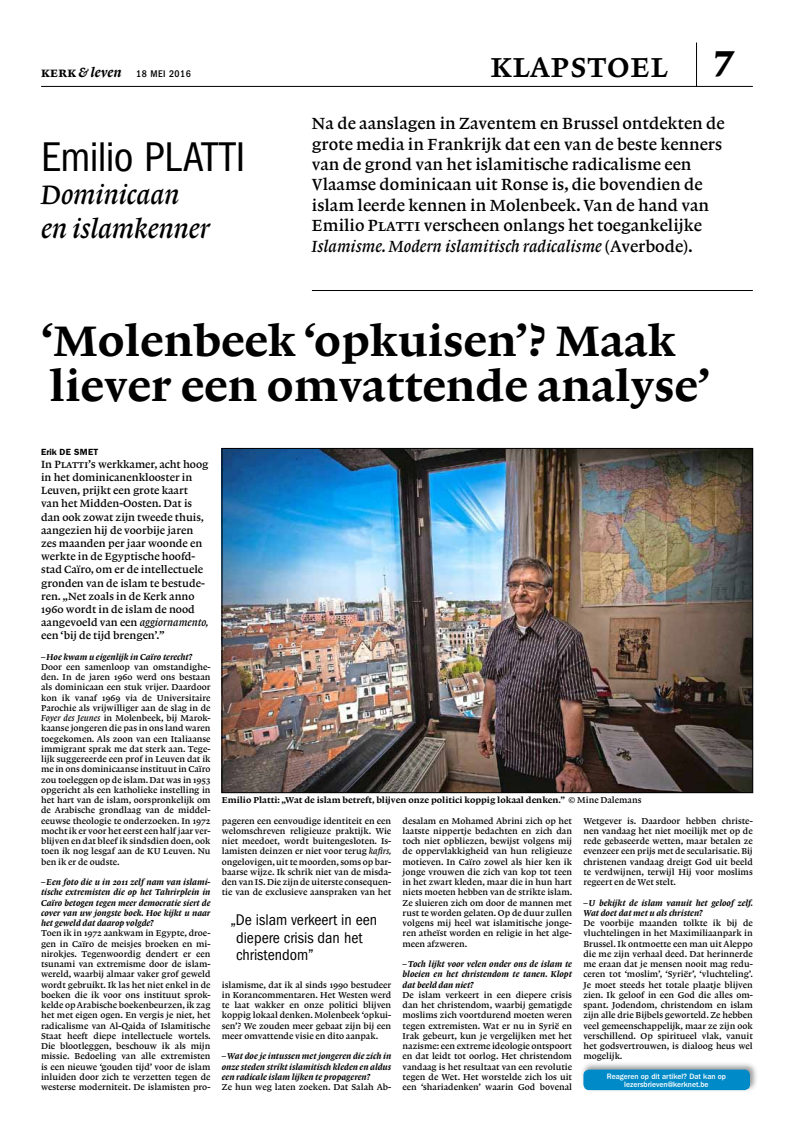
<style>
.page{position:relative;width:794px;height:1134px;background:#fff}
.page>*{position:absolute;margin:0;border:0;box-sizing:border-box;transform-origin:0 0}
.t1{font:45px/45px "Lexicon No 1 D Roman Txt";color:#000}
.t2{font:condensed 43px "Franklin Gothic LT";letter-spacing:-.01em;color:#000}
.t3{font:36px "Lexicon No 1 B Roman SC";letter-spacing:.015em;color:#000}
.t4{font:28px/33.6px "Lexicon No 1 B Italic Txt";letter-spacing:-.005em;color:#000}
.t5{font:17px/20.4px "Lexicon No 1 B Roman Txt";color:#000}
.t6{font:17px "Lexicon No 1 B Italic Txt";color:#000}
.t7{font:condensed 16px/17.6px "Franklin Gothic LT";color:#000}
.t8{font:11px/13.2px "Lexicon No 1 B Roman Txt";color:#000}
.t9{font:500 condensed 10px "Franklin Gothic LT";letter-spacing:.05em;color:#000}
.t10{font:9px/10.3px "Lexicon No 1 B Roman Txt";color:#000;text-align:justify}
.t11{font:9px/10.3px "Lexicon No 1 D Italic Txt";color:#000;text-align:justify}
.t12{font:9px "Lexicon No 1 D Roman Txt";color:#000}
.t13{font:600 9px "Franklin Gothic LT";letter-spacing:.015em;color:#000}
.t14{font:500 8px/8px "Franklin Gothic LT";color:#fff;text-align:center;scale:.96 1}
.s1{font-family:"Lexicon No 1 D Roman SC";font-weight:400;font-stretch:normal;font-size:14px}
.s2{font-family:"Lexicon No 1 D Italic Txt";font-weight:400;font-stretch:normal;font-size:14px}
.s3{font-family:"Lexicon No 1 F Roman Tab";font-size:38px}
.s4{font-family:"Lexicon No 1 B Roman SC"}
.s5{font-family:"Lexicon No 1 B Roman Txt"}
.s6{font-family:"Lexicon No 1 B Italic Txt"}
</style>
<div class="page">
<hr style="left:41px;top:86px;width:712px;height:1px;background:#000">
<hr style="left:696px;top:43px;width:1px;height:44px;background:#000">
<img style="left:224px;top:450px;width:527px;height:341px">
<hr style="left:312px;top:290px;width:441px;height:1px;background:#000">
<div style="left:581px;top:1061px;width:177px;height:31px;background:#000;opacity:.4"></div>
<div style="left:583px;top:1069px;width:167px;height:21px;background:#008ac7;border-radius:6px"></div>
<p class="t9" style="left:41px;top:68px;width:151px"><span class="s1">kerk</span> <span class="s2">&amp; leven</span> 18 mei 2016</p>
<h2 class="t2" style="left:41px;top:132px;width:206px">Emilio Platti</h2>
<h3 class="t4" style="left:41px;top:178px;width:170px">Dominicaan en islamkenner</h3>
<h3 class="t3" style="left:490px;top:45px;width:246px">klapstoel <span class="s3">7</span></h3>
<p class="t5" style="left:312px;top:113px;width:414px">Na de aanslagen in Zaventem en Brussel ontdekten de grote media in Frankrijk dat een van de beste kenners van de grond van het islamitische radicalisme een Vlaamse dominicaan uit Ronse is, die bovendien de islam leerde kennen in Molenbeek. Van de hand van Emilio <span class="s4">Platti</span> verscheen onlangs het toegankelijke</p>
<h3 class="t6" style="left:312px;top:236px;width:382px">Islamisme. Modern islamitisch radicalisme <span class="s5">(Averbode).</span></h3>
<h1 class="t1" style="left:41px;top:318px;width:670px">‘Molenbeek ‘opkuisen’? Maak liever een omvattende analyse’</h1>
<p class="t13" style="left:41px;top:446px;width:59px">ERIK DE SMET</p>
<p class="t8" style="left:41px;top:457px;width:169px">In <span class="s4">Platti’s</span> werkkamer, acht hoog in het dominicanenklooster in<br>Leuven, prijkt een grote kaart<br>van het Midden-Oosten. Dat is dan ook zowat zijn tweede thuis, aangezien hij de voorbije jaren zes maanden per jaar woonde en werkte in de Egyptische hoofd&shy;stad Caïro, om er de intellectuele gronden van de islam te bestude&shy;ren. „Net zoals in de Kerk anno<br>1960 wordt in de islam de nood aangevoeld van een <span class="s6">aggiornamento, </span>een ‘bij de tijd brengen’.”</p>
<p class="t11" style="left:41px;top:651px;width:153px">– Hoe kwam u eigenlijk in Caïro terecht?</p>
<p class="t10" style="left:41px;top:662px;width:171px">Door een samenloop van omstandighe&shy;den. In de jaren 1960 werd ons bestaan als dominicaan een stuk vrijer. Daardoor kon ik vanaf 1969 via de Universitaire Parochie als vrijwilliger aan de slag in de <span class="s6">Foyer des Jeunes</span> in Molenbeek, bij Marok&shy;kaanse jongeren die pas in ons land waren toegekomen. Als zoon van een Italiaanse immigrant sprak me dat sterk aan. Tege&shy;lijk suggereerde een prof in Leuven dat ik me in ons dominicaanse instituut in Caïro zou toeleggen op de islam. Dat was in 1953 opgericht als een katholieke instelling in het hart van de islam, oorspronkelijk om de Arabische grondlaag van de middel&shy;eeuwse theologie te onderzoeken. In 1972 mocht ik er voor het eerst een half jaar ver&shy;blijven en dat bleef ik sindsdien doen, ook toen ik nog lesgaf aan de KU Leuven. Nu ben ik er de oudste.</p>
<p class="t11" style="left:41px;top:877px;width:171px">– Een foto die u in 2011 zelf nam van islami&shy;tische extremisten die op het Tahrirplein in Caïro betogen tegen meer democratie siert de cover van uw jongste boek. Hoe kijkt u naar het geweld dat daarop volgde?</p>
<p class="t10" style="left:41px;top:928px;width:171px">Toen ik in 1972 aankwam in Egypte, droe&shy;gen in Caïro de meisjes broeken en mi&shy;nirokjes. Tegenwoordig dendert er een tsunami van extremisme door de islam&shy;wereld, waarbij almaar vaker grof geweld wordt gebruikt. Ik las het niet enkel in de boeken die ik voor ons instituut sprok&shy;kelde op Arabische boekenbeurzen, ik zag het met eigen ogen. En vergis je niet, het radicalisme van Al-Qaida of Islamitische Staat heeft diepe intellectuele wortels.<br>Die blootleggen, beschouw ik als mijn missie. Bedoeling van alle extremisten is een nieuwe ‘gouden tijd’ voor de islam inluiden door zich te verzetten tegen de westerse moderniteit. De islamisten pro-</p>
<p class="t12" style="left:222px;top:795px;width:421px">Emilio Platti: „Wat de islam betreft, blijven onze politici koppig lokaal denken.” <span class="s5">© Mine Dalemans</span></p>
<p class="t10" style="left:222px;top:815px;width:171px">pageren een eenvoudige identiteit en een welomschreven religieuze praktijk. Wie niet meedoet, wordt buitengesloten. Is&shy;lamisten deinzen er niet voor terug <span class="s6">kafirs, </span>ongelovigen, uit te moorden, soms op bar&shy;baarse wijze. Ik schrik niet van de misda&shy;den van IS. Die zijn de uiterste consequen&shy;tie van de exclusieve aanspraken van het</p>
<h3 class="t7" style="left:236px;top:911px;width:143px;text-indent:-6px">„De islam verkeert in een diepere crisis dan het christendom”</h3>
<p class="t10" style="left:222px;top:979px;width:171px">islamisme, dat ik al sinds 1990 bestudeer in Korancommentaren. Het Westen werd te laat wakker en onze politici blijven koppig lokaal denken. Molenbeek ‘opkui&shy;sen’? We zouden meer gebaat zijn bij een meer omvattende visie en dito aanpak.</p>
<p class="t11" style="left:222px;top:1051px;width:171px">– Wat doe je intussen met jongeren die zich in onze steden strikt islamitisch kleden en aldus een radicale islam lijken te propageren?</p>
<p class="t10" style="left:222px;top:1082px;width:171px">Ze hun weg laten zoeken. Dat Salah Ab-</p>
<p class="t10" style="left:402px;top:815px;width:171px">desalam en Mohamed Abrini zich op het laatste nippertje bedachten en zich dan toch niet opbliezen, bewijst volgens mij de oppervlakkigheid van hun religieuze motieven. In Caïro zowel als hier ken ik jonge vrouwen die zich van kop tot teen in het zwart kleden, maar die in hun hart niets moeten hebben van de strikte islam.<br>Ze sluieren zich om door de mannen met rust te worden gelaten. Op de duur zullen volgens mij heel wat islamitische jonge&shy;ren atheïst worden en religie in het alge&shy;meen afzweren.</p>
<p class="t11" style="left:402px;top:959px;width:171px">– Toch lijkt voor velen onder ons de islam te bloeien en het christendom te tanen. Klopt dat beeld dan niet?</p>
<p class="t10" style="left:402px;top:990px;width:171px">De islam verkeert in een diepere crisis dan het christendom, waarbij gematigde moslims zich voortdurend moeten weren tegen extremisten. Wat er nu in Syrië en Irak gebeurt, kun je vergelijken met het nazisme: een extreme ideologie ontspoort en dat leidt tot oorlog. Het christendom vandaag is het resultaat van een revolutie tegen de Wet. Het worstelde zich los uit een ‘shariadenken’ waarin God bovenal</p>
<p class="t10" style="left:583px;top:815px;width:171px">Wetgever is. Daardoor hebben christe&shy;nen vandaag het niet moeilijk met op de rede gebaseerde wetten, maar betalen ze evenzeer een prijs met de secularisatie. Bij christenen vandaag dreigt God uit beeld te verdwijnen, terwijl Hij voor moslims regeert en de Wet stelt.</p>
<p class="t11" style="left:583px;top:897px;width:171px">– U bekijkt de islam vanuit het geloof zelf.<br>Wat doet dat met u als christen?</p>
<p class="t10" style="left:583px;top:918px;width:171px">De voorbije maanden tolkte ik bij de vluchtelingen in het Maximiliaanpark in Brussel. Ik ontmoette een man uit Aleppo die me zijn verhaal deed. Dat herinnerde me eraan dat je mensen nooit mag redu&shy;ceren tot ‘moslim’, ‘Syriër’, ‘vluchteling’.<br>Je moet steeds het totale plaatje blijven zien. Ik geloof in een God die alles om&shy;spant. Jodendom, christendom en islam zijn alle drie Bijbels geworteld. Ze hebben veel gemeenschappelijk, maar ze zijn ook verschillend. Op spiritueel vlak, vanuit het godsvertrouwen, is dialoog heus wel mogelijk.</p>
<p class="t14" style="left:607px;top:1072px;width:126px">Reageren op dit artikel? Dat kan op lezersbrieven@kerknet.be</p>
</div>
